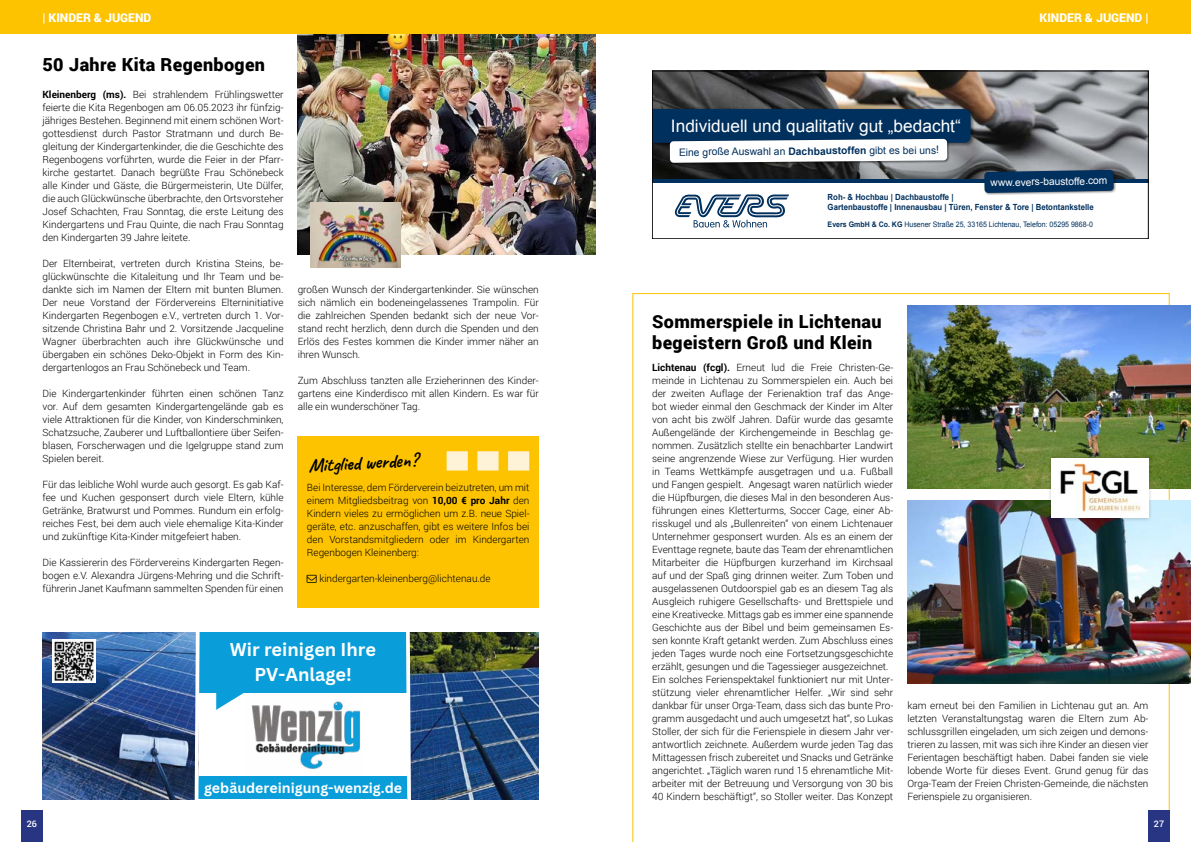
<style>
.page{position:relative;width:1191px;height:842px;background:#fff}
.page>*{position:absolute;margin:0;border:0;box-sizing:border-box;transform-origin:0 0}
.t1{font:700 19.5px "Caveat";color:#000}
.t2{font:700 18.1px/24.8px "Canva Sans";color:#fff;text-align:center}
.t3{font:900 18px/21.6px "Roboto";letter-spacing:.02em;color:#000}
.t4{font:17.3px "Arial";color:#fff}
.t5{font:700 14.1px "Canva Sans";color:#fff}
.t6{font:900 12px "Roboto";color:#fff}
.t7{font:10.4px "Arial";letter-spacing:-.01em;color:#00305d}
.t8{font:10.2px "Arial";color:#fff}
.t9{font:300 10px/13px "Roboto";color:#000;text-align:justify}
.t10{font:500 9px "Roboto";color:#fff}
.t11{font:700 8.5px/10.2px "Arial";color:#00305d;scale:.92 1}
.t12{font:7.6px "Arial";color:#00305d;scale:.92 1}
.s1{font-weight:700}
</style>
<div class="page">
<div style="left:298px;top:436px;width:241px;height:171px;background:#fdc300"></div>
<img style="left:298px;top:34px;width:297px;height:220px">
<div style="left:0;top:0;width:1191px;height:34px;background:#fdc300"></div>
<img style="left:310px;top:202px;width:90px;height:65px">
<div style="left:194px;top:776px;width:217px;height:23px;background:#099ed9"></div>
<div style="left:43px;top:632px;width:496px;height:60px;background:#099ed9"></div>
<img style="left:340px;top:692px;width:23px;height:63px">
<img style="left:413px;top:632px;width:126px;height:167px">
<img style="left:43px;top:632px;width:150px;height:167px">
<img style="left:52px;top:639px;width:43px;height:43px">
<svg style="left:193px;top:632px;width:147px;height:167px"></svg>
<svg style="left:404px;top:632px;width:9px;height:167px"></svg>
<svg style="left:446px;top:451px;width:83px;height:20px"></svg>
<svg style="left:632px;top:293px;width:537px;height:549px"></svg>
<img style="left:907px;top:305px;width:284px;height:183px">
<img style="left:907px;top:500px;width:284px;height:183px">
<div style="left:1048px;top:455px;width:104px;height:67px;background:#000;opacity:.25"></div>
<img style="left:1051px;top:459px;width:97px;height:59px">
<img style="left:654px;top:73px;width:492px;height:106px">
<svg style="left:675px;top:194px;width:114px;height:33px"></svg>
<hr style="left:652px;top:179px;width:496px;height:3px;background:#00305d">
<div style="left:983px;top:169px;width:134px;height:27px;background:#000;opacity:.5"></div>
<svg style="left:984px;top:170px;width:129px;height:23px;background:#0e3962"></svg>
<div style="left:652px;top:107px;width:323px;height:40px;background:#000;opacity:.5"></div>
<div style="left:669px;top:138px;width:281px;height:27px;background:#000;opacity:.5"></div>
<svg style="left:654px;top:109px;width:316px;height:54px"></svg>
<div style="left:652px;top:71px;width:496px;height:168px;border:1px solid #000"></div>
<div style="left:21px;top:810px;width:22px;height:32px;background:#283583"></div>
<div style="left:1148px;top:810px;width:21px;height:32px;background:#283583"></div>
<p class="t6" style="left:43px;top:10px;width:110px">| KINDER &amp; JUGEND</p>
<h3 class="t3" style="left:43px;top:53px;width:224px">50 Jahre Kita Regenbogen</h3>
<p class="t9" style="left:43px;top:88px;width:242px"><span class="s1">Kleinenberg (ms).</span> Bei strahlendem Frühlingswetter feierte die Kita Regenbogen am 06.05.2023 ihr fünfzig&shy;jähriges Bestehen. Beginnend mit einem schönen Wort&shy;gottesdienst durch Pastor Stratmann und durch Be&shy;gleitung der Kindergartenkinder, die die Geschichte des Regenbogens vorführten, wurde die Feier in der Pfarr&shy;kirche gestartet. Danach begrüßte Frau Schönebeck alle Kinder und Gäste, die Bürgermeisterin, Ute Dülfer, die auch Glückwünsche überbrachte, den Ortsvorsteher Josef Schachten, Frau Sonntag, die erste Leitung des Kindergartens und Frau Quinte, die nach Frau Sonntag den Kindergarten 39 Jahre leitete.</p>
<p class="t9" style="left:43px;top:257px;width:242px">Der Elternbeirat, vertreten durch Kristina Steins, be&shy;glückwünschte die Kitaleitung und Ihr Team und be&shy;dankte sich im Namen der Eltern mit bunten Blumen.<br>Der neue Vorstand der Fördervereins Elterninitiative Kindergarten Regenbogen e.V., vertreten durch 1. Vor&shy;sitzende Christina Bahr und 2. Vorsitzende Jacqueline Wagner überbrachten auch ihre Glückwünsche und übergaben ein schönes Deko-Objekt in Form des Kin&shy;dergartenlogos an Frau Schönebeck und Team.</p>
<p class="t9" style="left:43px;top:387px;width:242px">Die Kindergartenkinder führten einen schönen Tanz vor. Auf dem gesamten Kindergartengelände gab es viele Attraktionen für die Kinder, von Kinderschminken, Schatzsuche, Zauberer und Luftballontiere über Seifen&shy;blasen, Forscherwagen und die Igelgruppe stand zum Spielen bereit.</p>
<p class="t9" style="left:43px;top:478px;width:242px">Für das leibliche Wohl wurde auch gesorgt. Es gab Kaf&shy;fee und Kuchen gesponsert durch viele Eltern, kühle Getränke, Bratwurst und Pommes. Rundum ein erfolg&shy;reiches Fest, bei dem auch viele ehemalige Kita-Kinder und zukünftige Kita-Kinder mitgefeiert haben.</p>
<p class="t9" style="left:43px;top:556px;width:242px">Die Kassiererin des Fördervereins Kindergarten Regen&shy;bogen e.V. Alexandra Jürgens-Mehring und die Schrift&shy;führerin Janet Kaufmann sammelten Spenden für einen</p>
<p class="t9" style="left:298px;top:283px;width:242px">großen Wunsch der Kindergartenkinder. Sie wünschen sich nämlich ein bodeneingelassenes Trampolin. Für die zahlreichen Spenden bedankt sich der neue Vor&shy;stand recht herzlich, denn durch die Spenden und den Erlös des Festes kommen die Kinder immer näher an ihren Wunsch.</p>
<p class="t9" style="left:298px;top:374px;width:242px">Zum Abschluss tanzten alle Erzieherinnen des Kinder&shy;gartens eine Kinderdisco mit allen Kindern. Es war für alle ein wunderschöner Tag.</p>
<h1 class="t1" style="left:308px;top:453px;width:111px;rotate:-3deg">Mitglied werden?</h1>
<p class="t9" style="left:307px;top:480px;width:224px">Bei Interesse, dem Förderverein beizutreten, um mit einem Mitgliedsbeitrag von <span class="s1">10,00 € pro Jahr</span> den Kindern vieles zu ermöglichen um z.B. neue Spiel&shy;geräte, etc. anzuschaffen, gibt es weitere Infos bei den Vorstandsmitgliedern oder im Kindergarten Regenbogen Kleinenberg:</p>
<p class="t9" style="left:319px;top:571px;width:173px">kindergarten-kleinenberg@lichtenau.de</p>
<h2 class="t2" style="left:230px;top:638px;width:148px">Wir reinigen Ihre<br>PV-Anlage!</h2>
<h3 class="t5" style="left:204px;top:780px;width:199px">gebäudereinigung-wenzig.de</h3>
<p class="t6" style="left:1039px;top:10px;width:110px">KINDER &amp; JUGEND |</p>
<h3 class="t4" style="left:671px;top:115px;width:291px">Individuell und qualitativ gut „bedacht“</h3>
<p class="t7" style="left:679px;top:144px;width:262px">Eine große Auswahl an <span class="s1">Dachbaustoffen</span> gibt es bei uns!</p>
<p class="t8" style="left:990px;top:176px;width:118px;rotate:-1deg">www.evers-baustoffe.com</p>
<p class="t11" style="left:827px;top:192px;width:291px">Roh- &amp; Hochbau | Dachbaustoffe |<br>Gartenbaustoffe | Innenausbau | Türen, Fenster &amp; Tore | Betontankstelle</p>
<p class="t12" style="left:827px;top:219px;width:290px"><span class="s1">Evers GmbH &amp; Co. KG</span> Husener Straße 25, 33165 Lichtenau, Telefon: 05295 9868-0</p>
<h3 class="t3" style="left:652px;top:310px;width:231px">Sommerspiele in Lichtenau begeistern Groß und Klein</h3>
<p class="t9" style="left:652px;top:361px;width:242px;text-align:left"><span class="s1">Lichtenau (fcgl).</span> Erneut lud die Freie Christen-Ge&shy;meinde in Lichtenau zu Sommerspielen ein. Auch bei der zweiten Auflage der Ferienaktion traf das Ange&shy;bot wieder einmal den Geschmack der Kinder im Alter von acht bis zwölf Jahren. Dafür wurde das gesamte Außengelände der Kirchengemeinde in Beschlag ge&shy;nommen. Zusätzlich stellte ein benachbarter Landwirt seine angrenzende Wiese zur Verfügung. Hier wurden in Teams Wettkämpfe ausgetragen und u.a. Fußball und Fangen gespielt. Angesagt waren natürlich wieder die Hüpfburgen, die dieses Mal in den besonderen Aus&shy;führungen eines Kletterturms, Soccer Cage, einer Ab&shy;risskugel und als „Bullenreiten“ von einem Lichtenauer Unternehmer gesponsert wurden. Als es an einem der Eventtage regnete, baute das Team der ehrenamtlichen Mitarbeiter die Hüpfburgen kurzerhand im Kirchsaal auf und der Spaß ging drinnen weiter. Zum Toben und ausgelassenen Outdoorspiel gab es an diesem Tag als Ausgleich ruhigere Gesellschafts- und Brettspiele und eine Kreativecke. Mittags gab es immer eine spannende Geschichte aus der Bibel und beim gemeinsamen Es&shy;sen konnte Kraft getankt werden. Zum Abschluss eines jeden Tages wurde noch eine Fortsetzungsgeschichte erzählt, gesungen und die Tagessieger ausgezeichnet.<br>Ein solches Ferienspektakel funktioniert nur mit Unter&shy;stützung vieler ehrenamtlicher Helfer. „Wir sind sehr dankbar für unser Orga-Team, dass sich das bunte Pro&shy;gramm ausgedacht und auch umgesetzt hat“, so Lukas Stoller, der sich für die Ferienspiele in diesem Jahr ver&shy;antwortlich zeichnete. Außerdem wurde jeden Tag das Mittagessen frisch zubereitet und Snacks und Getränke angerichtet. „Täglich waren rund 15 ehrenamtliche Mit&shy;arbeiter mit der Betreuung und Versorgung von 30 bis 40 Kindern beschäftigt“, so Stoller weiter. Das Konzept</p>
<p class="t9" style="left:907px;top:699px;width:242px">kam erneut bei den Familien in Lichtenau gut an. Am letzten Veranstaltungstag waren die Eltern zum Ab&shy;schlussgrillen eingeladen, um sich zeigen und demons&shy;trieren zu lassen, mit was sich ihre Kinder an diesen vier Ferientagen beschäftigt haben. Dabei fanden sie viele lobende Worte für dieses Event. Grund genug für das Orga-Team der Freien Christen-Gemeinde, die nächsten Ferienspiele zu organisieren.</p>
<p class="t10" style="left:27px;top:817px;width:12px">26</p>
<p class="t10" style="left:1154px;top:817px;width:12px">27</p>
</div>
